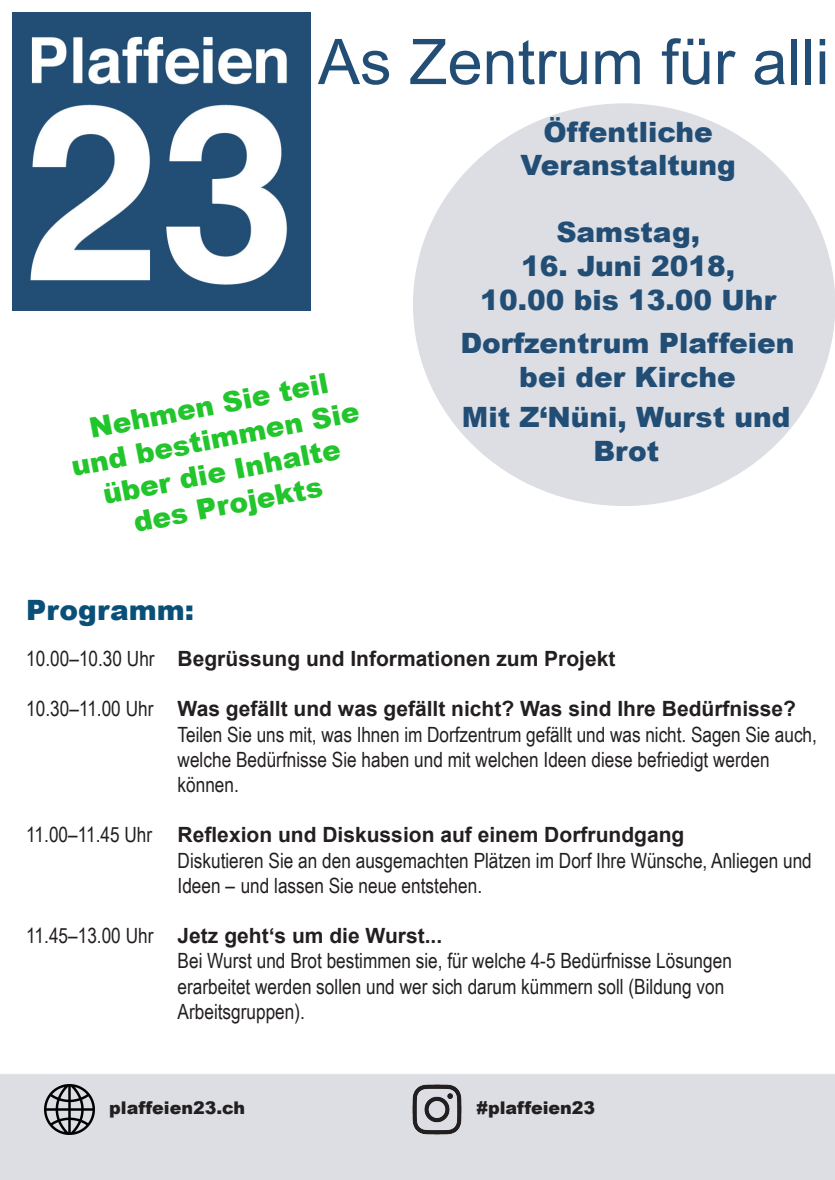
<style>
.page{position:relative;width:835px;height:1180px;background:#fff}
.page>*{position:absolute;margin:0;border:0;box-sizing:border-box;transform-origin:0 0}
.t1{font:63px "Arial";color:#224e75}
.t2{font:900 28px/33.6px "Arial";color:#224e75;text-align:center}
.t3{font:900 28px/33.6px "Arial";color:#22c52b;text-align:center}
.t4{font:900 28px "Arial";color:#0a4f77}
.t5{font:21px/25.2px "Arial Narrow";color:#231f20}
.t6{font:700 21px "Arial";color:#231f20}
.t7{font:900 17.5px "Arial";color:#231f20}
.s1{font-family:"Arial Narrow";font-weight:400}
</style>
<div class="page">
<div style="left:0;top:1074px;width:834px;height:106px;background:#dcdee4"></div>
<img style="left:13px;top:13px;width:297px;height:297px">
<img style="left:412px;top:1084px;width:49px;height:50px">
<img style="left:45px;top:1084px;width:49px;height:50px">
<div style="left:413px;top:104px;width:421px;height:401px;background:#dcdee4;border-radius:50%"></div>
<p class="t1" style="left:318px;top:19px;width:513px">As Zentrum für alli</p>
<p class="t2" style="left:520px;top:114px;width:217px">Öffentliche<br>Veranstaltung</p>
<p class="t3" style="left:62px;top:416px;width:294px;rotate:-11deg">Nehmen Sie teil und bestimmen Sie</p>
<p class="t3" style="left:100px;top:477px;width:243px;rotate:-11deg">über die Inhalte</p>
<p class="t3" style="left:130px;top:505px;width:193px;rotate:-11deg">des Projekts</p>
<p class="t2" style="left:556px;top:215px;width:145px">Samstag,</p>
<p class="t2" style="left:480px;top:248px;width:297px">16. Juni 2018,<br>10.00 bis 13.00 Uhr</p>
<p class="t2" style="left:460px;top:325px;width:335px">Dorfzentrum Plaffeien bei der Kirche</p>
<p class="t2" style="left:462px;top:399px;width:330px">Mit Z‘Nüni, Wurst und<br>Brot</p>
<p class="t4" style="left:26px;top:589px;width:169px">Programm:</p>
<p class="t6" style="left:26px;top:644px;width:590px"><span class="s1">10.00–10.30 Uhr</span> Begrüssung und Informationen zum Projekt</p>
<p class="t6" style="left:26px;top:694px;width:771px"><span class="s1">10.30–11.00 Uhr</span> Was gefällt und was gefällt nicht? Was sind Ihre Bedürfnisse?</p>
<p class="t5" style="left:177px;top:721px;width:640px">Teilen Sie uns mit, was Ihnen im Dorfzentrum gefällt und was nicht. Sagen Sie auch, welche Bedürfnisse Sie haben und mit welchen Ideen diese befriedigt werden können.</p>
<p class="t6" style="left:26px;top:820px;width:659px"><span class="s1">11.00–11.45 Uhr</span> Reflexion und Diskussion auf einem Dorfrundgang</p>
<p class="t5" style="left:177px;top:847px;width:635px">Diskutieren Sie an den ausgemachten Plätzen im Dorf Ihre Wünsche, Anliegen und<br>Ideen – und lassen Sie neue entstehen.</p>
<p class="t6" style="left:26px;top:921px;width:417px"><span class="s1">11.45–13.00 Uhr</span> Jetz geht‘s um die Wurst...</p>
<p class="t5" style="left:177px;top:947px;width:555px">Bei Wurst und Brot bestimmen sie, für welche 4-5 Bedürfnisse Lösungen</p>
<p class="t5" style="left:177px;top:973px;width:548px">erarbeitet werden sollen und wer sich darum kümmern soll (Bildung von</p>
<p class="t5" style="left:177px;top:998px;width:129px">Arbeitsgruppen).</p>
<p class="t7" style="left:109px;top:1094px;width:137px">plaffeien23.ch</p>
<p class="t7" style="left:476px;top:1094px;width:120px">#plaffeien23</p>
</div>
